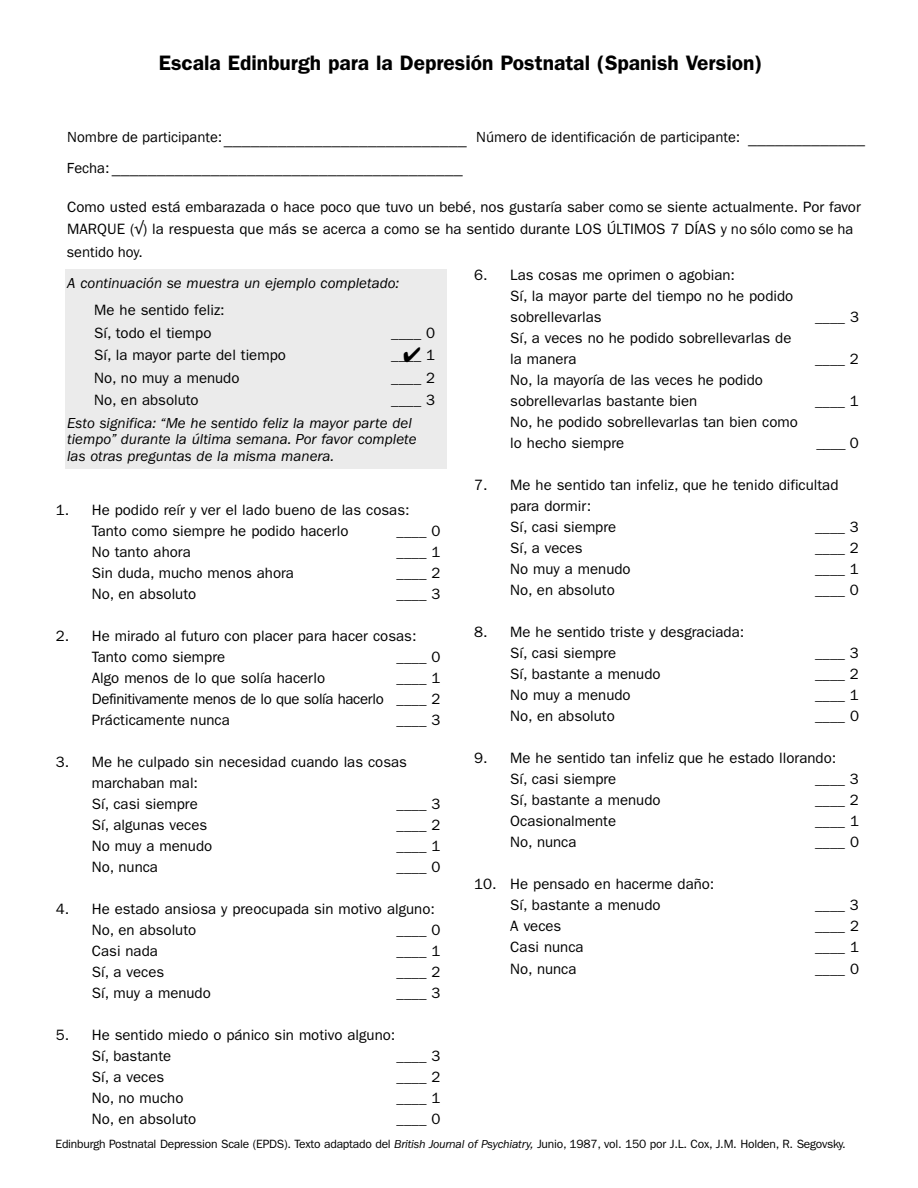
<style>
.page{position:relative;width:918px;height:1188px;background:#fff}
.page>*{position:absolute;margin:0;border:0;box-sizing:border-box;transform-origin:0 0}
.t1{font:600 21px "Franklin Gothic";color:#000}
.t2{font:18px "Minion Pro";color:#000}
.t3{font:15px/21px "Franklin Gothic";color:#000}
.t4{font:italic 15px/16.5px "Franklin Gothic";color:#000}
.t5{font:12px "Franklin Gothic";letter-spacing:-.02em;color:#000}
.s1{font-style:inherit}
.s2{font-family:"Helvetica CE"}
.s3{font-style:italic}
</style>
<div class="page">
<div style="left:66px;top:269px;width:381px;height:200px;background:#ebebeb"></div>
<h1 class="t1" style="left:159px;top:55px;width:605px">Escala Edinburgh para la Depresión Postnatal (Spanish Version)</h1>
<p class="t3" style="left:67px;top:127px;width:157px">Nombre de participante:</p>
<p class="t3" style="left:476px;top:127px;width:266px">Número de identificación de participante:</p>
<p class="t3" style="left:67px;top:158px;width:44px">Fecha:</p>
<p class="t3" style="left:67px;top:197px;width:795px;line-height:22.5px">Como usted está embarazada o hace poco que tuvo un bebé, nos gustaría saber <span class="s1">como se</span> siente actualmente. Por favor<br>MARQUE (<span class="s2">√</span>) la respuesta que más se acerca a c<span class="s1">o</span>mo se ha sentido durante LOS ÚLTIMOS 7 DÍAS <span class="s1">y no sólo como se ha sentido hoy.</span></p>
<p class="t4" style="left:67px;top:276px;width:334px">A continuación se muestra un ejemplo completado:</p>
<p class="t3" style="left:94px;top:300px;width:132px;line-height:22.5px">Me he sentido feliz:<br>Sí, todo el tiempo</p>
<p class="t2" style="left:748px;top:126px;width:118px">_____________</p>
<p class="t2" style="left:224px;top:128px;width:244px">___________________________</p>
<p class="t2" style="left:112px;top:156px;width:353px">_______________________________________</p>
<p class="t3" style="left:510px;top:265px;width:285px;text-indent:-36px">6. Las cosas me oprimen o agobian:<br>Sí, la mayor parte del tiempo no he podido sobrellevarlas</p>
<p class="t3" style="left:815px;top:307px;width:45px">____ 3</p>
<p class="t3" style="left:391px;top:324px;width:45px">____ 0</p>
<p class="t3" style="left:510px;top:328px;width:283px">Sí, a veces no he podido sobrellevarlas de la manera</p>
<p class="t3" style="left:94px;top:346px;width:193px">Sí, la mayor parte del tiempo</p>
<p class="t3" style="left:391px;top:346px;width:45px">____ 1</p>
<p class="t3" style="left:94px;top:369px;width:147px">No, no muy a menudo</p>
<p class="t3" style="left:391px;top:369px;width:45px">____ 2</p>
<p class="t3" style="left:94px;top:391px;width:106px">No, en absoluto</p>
<p class="t3" style="left:391px;top:391px;width:45px">____ 3</p>
<p class="t4" style="left:67px;top:416px;width:351px">Esto significa: “Me he sentido feliz la mayor parte del tiempo” durante la última semana. Por favor complete las otras preguntas de la misma manera.</p>
<p class="t3" style="left:815px;top:349px;width:45px">____ 2</p>
<p class="t3" style="left:510px;top:370px;width:254px">No, la mayoría de las veces he podido sobrellevarlas bastante bien</p>
<p class="t3" style="left:815px;top:391px;width:45px">____ 1</p>
<p class="t3" style="left:510px;top:412px;width:289px">No, he podido sobrellevarlas tan bien como lo hecho siempre</p>
<p class="t3" style="left:816px;top:433px;width:44px">____ 0</p>
<p class="t3" style="left:510px;top:475px;width:330px;text-indent:-36px">7. Me he sentido tan infeliz, que he tenido dificultad para dormir:<br>Sí, casi siempre</p>
<p class="t3" style="left:92px;top:501px;width:319px;text-indent:-36px">1. He podido reír y ver el lado bueno de las cosas:<br>Tanto como siempre he podido hacerlo</p>
<p class="t3" style="left:815px;top:517px;width:45px">____ 3</p>
<p class="t3" style="left:397px;top:522px;width:45px">____ 0</p>
<p class="t3" style="left:92px;top:543px;width:100px">No tanto ahora</p>
<p class="t3" style="left:397px;top:543px;width:45px">____ 1</p>
<p class="t3" style="left:92px;top:564px;width:204px">Sin duda, mucho menos ahora</p>
<p class="t3" style="left:397px;top:564px;width:45px">____ 2</p>
<p class="t3" style="left:92px;top:585px;width:106px">No, en absoluto</p>
<p class="t3" style="left:397px;top:585px;width:45px">____ 3</p>
<p class="t3" style="left:92px;top:627px;width:326px;text-indent:-36px">2. He mirado al futuro con placer para hacer cosas:<br>Tanto como siempre</p>
<p class="t3" style="left:397px;top:648px;width:45px">____ 0</p>
<p class="t3" style="left:92px;top:669px;width:235px">Algo menos de lo que solía hacerlo</p>
<p class="t3" style="left:92px;top:669px;width:350px;text-align:justify;text-indent:305px">____ 1<br>Definitivamente menos de lo que solía hacerlo ____ 2<br>Prácticamente nunca</p>
<p class="t3" style="left:397px;top:711px;width:45px">____ 3</p>
<p class="t3" style="left:92px;top:753px;width:317px;text-indent:-36px">3. Me he culpado sin necesidad cuando las cosas marchaban mal:<br>Sí, casi siempre</p>
<p class="t3" style="left:397px;top:795px;width:45px">____ 3</p>
<p class="t3" style="left:92px;top:816px;width:117px">Sí, algunas veces</p>
<p class="t3" style="left:397px;top:816px;width:45px">____ 2</p>
<p class="t3" style="left:92px;top:837px;width:122px">No muy a menudo</p>
<p class="t3" style="left:397px;top:837px;width:45px">____ 1</p>
<p class="t3" style="left:92px;top:858px;width:68px">No, nunca</p>
<p class="t3" style="left:397px;top:858px;width:45px">____ 0</p>
<p class="t3" style="left:92px;top:900px;width:345px;text-indent:-36px">4. He estado ansiosa y preocupada sin motivo alguno:<br>No, en absoluto</p>
<p class="t3" style="left:397px;top:921px;width:45px">____ 0</p>
<p class="t3" style="left:92px;top:942px;width:68px">Casi nada</p>
<p class="t3" style="left:397px;top:942px;width:45px">____ 1</p>
<p class="t3" style="left:92px;top:963px;width:74px">Sí, a veces</p>
<p class="t3" style="left:397px;top:963px;width:45px">____ 2</p>
<p class="t3" style="left:92px;top:984px;width:121px">Sí, muy a menudo</p>
<p class="t3" style="left:397px;top:984px;width:45px">____ 3</p>
<p class="t3" style="left:92px;top:1026px;width:305px;text-indent:-36px">5. He sentido miedo o pánico sin motivo alguno:<br>Sí, bastante</p>
<p class="t3" style="left:397px;top:1047px;width:45px">____ 3</p>
<p class="t3" style="left:92px;top:1068px;width:74px">Sí, a veces</p>
<p class="t3" style="left:397px;top:1068px;width:45px">____ 2</p>
<p class="t3" style="left:92px;top:1089px;width:93px">No, no mucho</p>
<p class="t3" style="left:397px;top:1089px;width:45px">____ 1</p>
<p class="t3" style="left:92px;top:1110px;width:106px">No, en absoluto</p>
<p class="t3" style="left:397px;top:1110px;width:45px">____ 0</p>
<p class="t3" style="left:510px;top:538px;width:74px">Sí, a veces</p>
<p class="t3" style="left:815px;top:538px;width:45px">____ 2</p>
<p class="t3" style="left:510px;top:559px;width:122px">No muy a menudo</p>
<p class="t3" style="left:815px;top:559px;width:45px">____ 1</p>
<p class="t3" style="left:510px;top:580px;width:106px">No, en absoluto</p>
<p class="t3" style="left:815px;top:580px;width:45px">____ 0</p>
<p class="t3" style="left:510px;top:622px;width:236px;text-indent:-36px">8. Me he sentido triste y desgraciada:<br>Sí, casi siempre</p>
<p class="t3" style="left:815px;top:643px;width:45px">____ 3</p>
<p class="t3" style="left:510px;top:664px;width:152px">Sí, bastante a menudo</p>
<p class="t3" style="left:815px;top:664px;width:45px">____ 2</p>
<p class="t3" style="left:510px;top:685px;width:122px">No muy a menudo</p>
<p class="t3" style="left:815px;top:685px;width:45px">____ 1</p>
<p class="t3" style="left:510px;top:706px;width:106px">No, en absoluto</p>
<p class="t3" style="left:815px;top:706px;width:45px">____ 0</p>
<p class="t3" style="left:510px;top:748px;width:327px;text-indent:-36px">9. Me he sentido tan infeliz que he estado llorando:<br>Sí, casi siempre</p>
<p class="t3" style="left:815px;top:769px;width:45px">____ 3</p>
<p class="t3" style="left:510px;top:790px;width:152px">Sí, bastante a menudo</p>
<p class="t3" style="left:815px;top:790px;width:45px">____ 2</p>
<p class="t3" style="left:510px;top:811px;width:107px">Ocasionalmente</p>
<p class="t3" style="left:815px;top:811px;width:45px">____ 1</p>
<p class="t3" style="left:510px;top:832px;width:68px">No, nunca</p>
<p class="t3" style="left:815px;top:832px;width:45px">____ 0</p>
<p class="t3" style="left:510px;top:874px;width:206px;text-indent:-36px">10. He pensado en hacerme daño:<br>Sí, bastante a menudo</p>
<p class="t3" style="left:815px;top:895px;width:45px">____ 3</p>
<p class="t3" style="left:510px;top:916px;width:53px">A veces</p>
<p class="t3" style="left:815px;top:916px;width:45px">____ 2</p>
<p class="t3" style="left:510px;top:937px;width:75px">Casi nunca</p>
<p class="t3" style="left:815px;top:937px;width:45px">____ 1</p>
<p class="t3" style="left:510px;top:960px;width:68px">No, nunca</p>
<p class="t3" style="left:815px;top:960px;width:45px">____ 0</p>
<p class="t5" style="left:56px;top:1140px;width:792px">Edinburgh Postnatal Depression Scale (EPDS). Texto adaptado del <span class="s3">British Journal of Psychiatry,</span> Junio, 1987, vol. 150 por J.L. Cox, J.M. Holden, R. Segovsky.</p>
</div>
